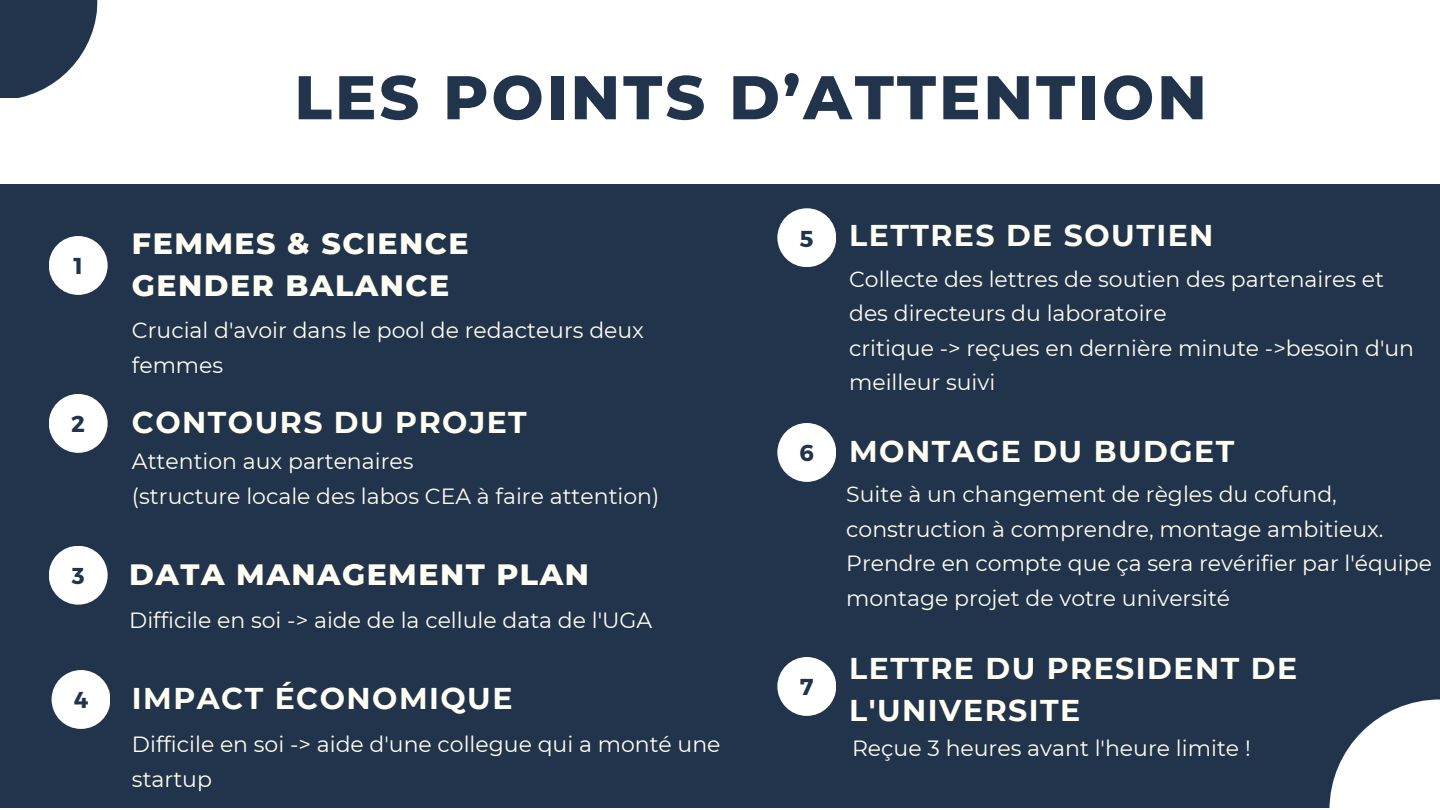
<style>
.page{position:relative;width:1440px;height:810px;background:#fff}
.page>*{position:absolute;margin:0;border:0;box-sizing:border-box;transform-origin:0 0}
.t1{font:800 61.6px "Montserrat";letter-spacing:.05em;color:#21344b}
.t2{font:700 30px/42px "Montserrat";letter-spacing:.05em;color:#fffef2}
.t3{font:800 30px "Montserrat";letter-spacing:.05em;color:#fffef2}
.t4{font:700 23px "Montserrat";color:#21344b}
.t5{font:22px/34.5px "Montserrat";color:#fffef2}
</style>
<div class="page">
<div style="left:0;top:185px;width:1440px;height:623px;background:#21344b"></div>
<div style="left:49px;top:236px;width:59px;height:59px;background:#fff;border-radius:50%"></div>
<div style="left:49px;top:546px;width:59px;height:59px;background:#fff;border-radius:50%"></div>
<svg style="left:0;top:0;width:98px;height:98px"></svg>
<svg style="left:1329px;top:700px;width:111px;height:108px"></svg>
<div style="left:49px;top:394px;width:59px;height:59px;background:#fff;border-radius:50%"></div>
<div style="left:52px;top:670px;width:58px;height:59px;background:#fff;border-radius:50%"></div>
<div style="left:777px;top:208px;width:59px;height:59px;background:#fff;border-radius:50%"></div>
<div style="left:777px;top:423px;width:59px;height:59px;background:#fff;border-radius:50%"></div>
<div style="left:777px;top:657px;width:59px;height:59px;background:#fff;border-radius:50%"></div>
<p class="t4" style="left:73px;top:251px;width:11px">1</p>
<p class="t1" style="left:294px;top:60px;width:914px">LES POINTS D’ATTENTION</p>
<p class="t3" style="left:132px;top:225px;width:338px">FEMMES &amp; SCIENCE</p>
<p class="t3" style="left:132px;top:267px;width:319px">GENDER BALANCE</p>
<p class="t5" style="left:132px;top:313px;width:514px">Crucial d'avoir dans le pool de redacteurs deux femmes</p>
<p class="t4" style="left:800px;top:223px;width:15px">5</p>
<p class="t2" style="left:849px;top:214px;width:366px">LETTRES DE SOUTIEN</p>
<p class="t5" style="left:849px;top:261px;width:537px">Collecte des lettres de soutien des partenaires et des directeurs du laboratoire</p>
<p class="t5" style="left:849px;top:330px;width:567px">critique -&gt; reçues en dernière minute -&gt;besoin d'un meilleur suivi</p>
<p class="t4" style="left:71px;top:409px;width:15px">2</p>
<p class="t2" style="left:132px;top:401px;width:396px">CONTOURS DU PROJET</p>
<p class="t5" style="left:132px;top:444px;width:283px">Attention aux partenaires</p>
<p class="t5" style="left:132px;top:479px;width:529px">(structure locale des labos CEA à faire attention)</p>
<p class="t4" style="left:72px;top:561px;width:14px">3</p>
<p class="t3" style="left:129px;top:556px;width:461px">DATA MANAGEMENT PLAN</p>
<p class="t4" style="left:74px;top:685px;width:16px">4</p>
<p class="t5" style="left:129px;top:603px;width:525px">Difficile en soi -&gt; aide de la cellule data de l'UGA</p>
<p class="t2" style="left:132px;top:677px;width:382px">IMPACT ÉCONOMIQUE</p>
<p class="t5" style="left:132px;top:727px;width:590px">Difficile en soi -&gt; aide d'une collegue qui a monté une startup</p>
<p class="t4" style="left:800px;top:438px;width:16px">6</p>
<p class="t4" style="left:800px;top:672px;width:15px">7</p>
<p class="t2" style="left:849px;top:430px;width:387px">MONTAGE DU BUDGET</p>
<p class="t5" style="left:846px;top:477px;width:587px">Suite à un changement de règles du cofund, construction à comprendre, montage ambitieux.<br>Prendre en compte que ça sera revérifier par l'équipe montage projet de votre université</p>
<p class="t2" style="left:849px;top:647px;width:449px">LETTRE DU PRESIDENT DE<br>L'UNIVERSITE</p>
<p class="t5" style="left:852px;top:731px;width:400px">Reçue 3 heures avant l'heure limite !</p>
</div>
